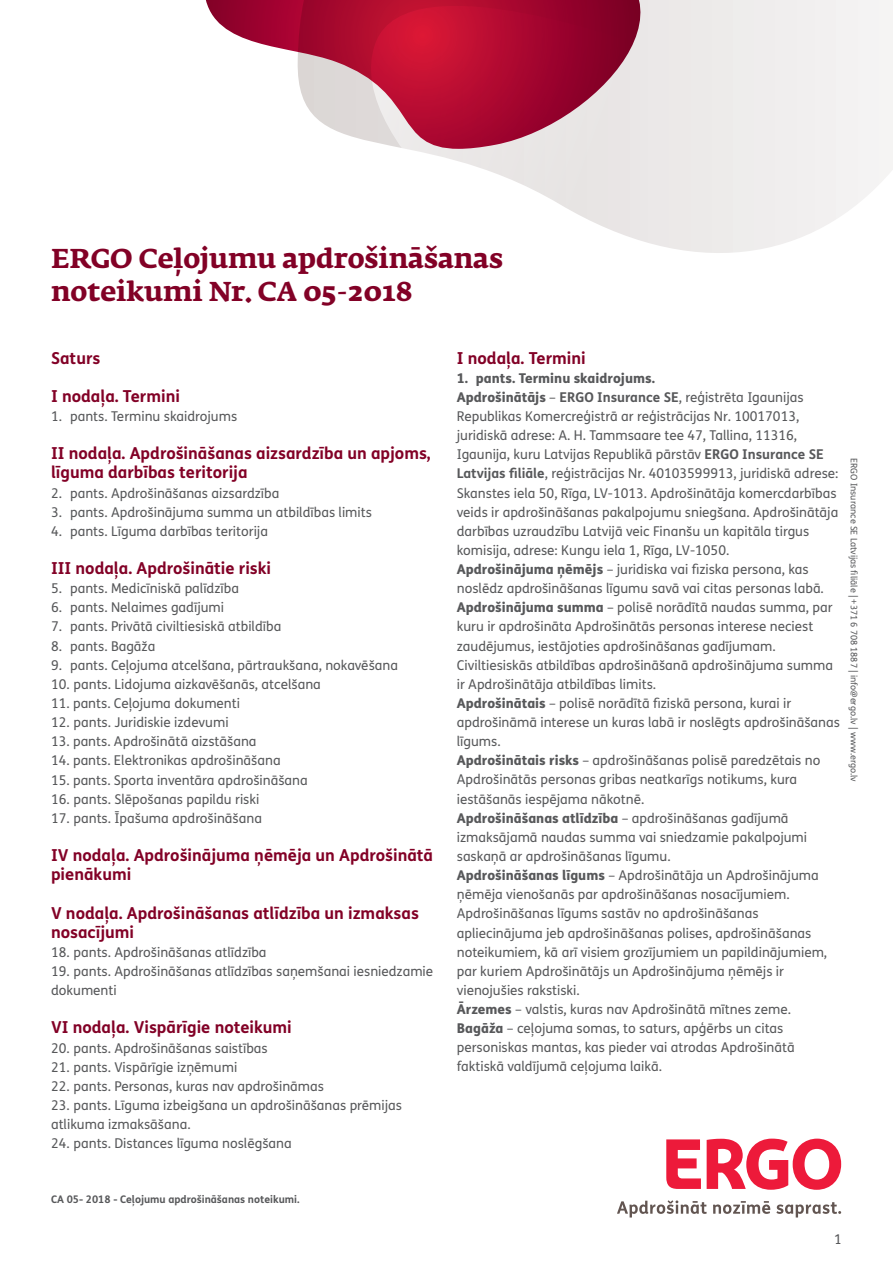
<style>
.page{position:relative;width:893px;height:1263px;background:#fff}
.page>*{position:absolute;margin:0;border:0;box-sizing:border-box;transform-origin:0 0}
.t1{font:700 27px/33.5px "Fedra Serif A Pro";color:#820126}
.t2{font:700 16.5px/19.2px "FS Me";color:#820126}
.t3{font:13.5px/19.2px "FS Me";color:#57585a}
.t4{font:700 10.5px "FS Me";color:#57585a}
.t5{font:9px "FS Me";color:#57585a}
.s1{font-weight:800}
.s2{font-weight:700}
</style>
<div class="page">
<svg style="left:652px;top:0;width:241px;height:253px"></svg>
<svg style="left:409px;top:0;width:243px;height:244px"></svg>
<svg style="left:206px;top:0;width:436px;height:149px"></svg>
<svg style="left:707px;top:1138px;width:134px;height:52px"></svg>
<svg style="left:666px;top:1139px;width:35px;height:50px"></svg>
<svg style="left:617px;top:1200px;width:90px;height:17px"></svg>
<svg style="left:713px;top:1201px;width:57px;height:13px"></svg>
<svg style="left:776px;top:1202px;width:65px;height:15px"></svg>
<h1 class="t1" style="left:51px;top:242px;width:453px">ERGO Ceļojumu apdrošināšanas noteikumi Nr. CA 05-2018</h1>
<p class="t2" style="left:51px;top:347px;width:51px">Saturs</p>
<p class="t2" style="left:51px;top:386px;width:130px">I nodaļa. Termini</p>
<p class="t3" style="left:51px;top:406px;width:188px">1. pants. Terminu skaidrojums</p>
<p class="t2" style="left:51px;top:443px;width:381px">II nodaļa. Apdrošināšanas aizsardzība un apjoms, līguma darbības teritorija</p>
<p class="t3" style="left:51px;top:483px;width:230px">2. pants. Apdrošināšanas aizsardzība</p>
<p class="t3" style="left:51px;top:502px;width:322px">3. pants. Apdrošinājuma summa un atbildības limits</p>
<p class="t3" style="left:51px;top:521px;width:218px">4. pants. Līguma darbības teritorija</p>
<p class="t2" style="left:51px;top:558px;width:222px">III nodaļa. Apdrošinātie riski</p>
<p class="t3" style="left:51px;top:579px;width:190px">5. pants. Medicīniskā palīdzība</p>
<p class="t3" style="left:51px;top:598px;width:175px">6. pants. Nelaimes gadījumi</p>
<p class="t3" style="left:51px;top:617px;width:232px">7. pants. Privātā civiltiesiskā atbildība</p>
<p class="t3" style="left:51px;top:636px;width:106px">8. pants. Bagāža</p>
<p class="t3" style="left:51px;top:655px;width:348px">9. pants. Ceļojuma atcelšana, pārtraukšana, nokavēšana</p>
<p class="t3" style="left:51px;top:674px;width:271px">10. pants. Lidojuma aizkavēšanās, atcelšana</p>
<p class="t3" style="left:51px;top:693px;width:190px">11. pants. Ceļojuma dokumenti</p>
<p class="t3" style="left:51px;top:712px;width:179px">12. pants. Juridiskie izdevumi</p>
<p class="t3" style="left:51px;top:732px;width:207px">13. pants. Apdrošinātā aizstāšana</p>
<p class="t3" style="left:51px;top:751px;width:231px">14. pants. Elektronikas apdrošināšana</p>
<p class="t3" style="left:51px;top:770px;width:258px">15. pants. Sporta inventāra apdrošināšana</p>
<p class="t3" style="left:51px;top:789px;width:210px">16. pants. Slēpošanas papildu riski</p>
<p class="t3" style="left:51px;top:808px;width:212px">17. pants. Īpašuma apdrošināšana</p>
<p class="t2" style="left:51px;top:845px;width:383px">IV nodaļa. Apdrošinājuma ņēmēja un Apdrošinātā pienākumi</p>
<p class="t2" style="left:51px;top:902px;width:369px">V nodaļa. Apdrošināšanas atlīdzība un izmaksas nosacījumi</p>
<p class="t3" style="left:51px;top:942px;width:217px">18. pants. Apdrošināšanas atlīdzība</p>
<p class="t3" style="left:51px;top:961px;width:384px">19. pants. Apdrošināšanas atlīdzības saņemšanai iesniedzamie dokumenti</p>
<p class="t2" style="left:51px;top:1017px;width:242px">VI nodaļa. Vispārīgie noteikumi</p>
<p class="t3" style="left:51px;top:1038px;width:218px">20. pants. Apdrošināšanas saistības</p>
<p class="t3" style="left:51px;top:1057px;width:188px">21. pants. Vispārīgie izņēmumi</p>
<p class="t3" style="left:51px;top:1076px;width:274px">22. pants. Personas, kuras nav apdrošināmas</p>
<p class="t3" style="left:51px;top:1095px;width:353px">23. pants. Līguma izbeigšana un apdrošināšanas prēmijas atlikuma izmaksāšana.</p>
<p class="t3" style="left:51px;top:1133px;width:242px">24. pants. Distances līguma noslēgšana</p>
<p class="t4" style="left:51px;top:1191px;width:250px">CA 05- 2018 - Ceļojumu apdrošināšanas noteikumi.</p>
<p class="t2" style="left:457px;top:347px;width:130px">I nodaļa. Termini</p>
<p class="t3" style="left:457px;top:368px;width:385px"><span class="s1">1. pants. Terminu skaidrojums.<br>Apdrošinātājs</span> – <span class="s2">ERGO Insurance SE</span>, reģistrēta Igaunijas Republikas Komercreģistrā ar reģistrācijas Nr. 10017013, juridiskā adrese: A. H. Tammsaare tee 47, Tallina, 11316, Igaunija, kuru Latvijas Republikā pārstāv <span class="s2">ERGO Insurance SE Latvijas filiāle</span>, reģistrācijas Nr. 40103599913, juridiskā adrese:<br>Skanstes iela 50, Rīga, LV-1013. Apdrošinātāja komercdarbības veids ir apdrošināšanas pakalpojumu sniegšana. Apdrošinātāja darbības uzraudzību Latvijā veic Finanšu un kapitāla tirgus komisija, adrese: Kungu iela 1, Rīga, LV-1050.<br><span class="s1">Apdrošinājuma ņēmējs</span> – juridiska vai fiziska persona, kas noslēdz apdrošināšanas līgumu savā vai citas personas labā.<br><span class="s1">Apdrošinājuma summa</span> – polisē norādītā naudas summa, par kuru ir apdrošināta Apdrošinātās personas interese neciest zaudējumus, iestājoties apdrošināšanas gadījumam.<br>Civiltiesiskās atbildības apdrošināšanā apdrošinājuma summa ir Apdrošinātāja atbildības limits.<br><span class="s1">Apdrošinātais</span> – polisē norādītā fiziskā persona, kurai ir apdrošināmā interese un kuras labā ir noslēgts apdrošināšanas līgums.<br><span class="s1">Apdrošinātais risks</span> – apdrošināšanas polisē paredzētais no Apdrošinātās personas gribas neatkarīgs notikums, kura iestāšanās iespējama nākotnē.<br><span class="s1">Apdrošināšanas atlīdzība</span> – apdrošināšanas gadījumā izmaksājamā naudas summa vai sniedzamie pakalpojumi saskaņā ar apdrošināšanas līgumu.<br><span class="s1">Apdrošināšanas līgums</span> – Apdrošinātāja un Apdrošinājuma ņēmēja vienošanās par apdrošināšanas nosacījumiem.<br>Apdrošināšanas līgums sastāv no apdrošināšanas apliecinājuma jeb apdrošināšanas polises, apdrošināšanas noteikumiem, kā arī visiem grozījumiem un papildinājumiem, par kuriem Apdrošinātājs un Apdrošinājuma ņēmējs ir vienojušies rakstiski.<br><span class="s1">Ārzemes</span> – valstis, kuras nav Apdrošinātā mītnes zeme.<br><span class="s1">Bagāža</span> – ceļojuma somas, to saturs, apģērbs un citas personiskas mantas, kas pieder vai atrodas Apdrošinātā faktiskā valdījumā ceļojuma laikā.</p>
<p class="t5" style="left:860px;top:458px;width:325px;rotate:90deg">ERGO Insurance SE Latvijas filiāle | +371 6 708 1887 | info@ergo.lv | www.ergo.lv</p>
<p class="t3" style="left:834px;top:1229px;width:9px">1</p>
</div>
